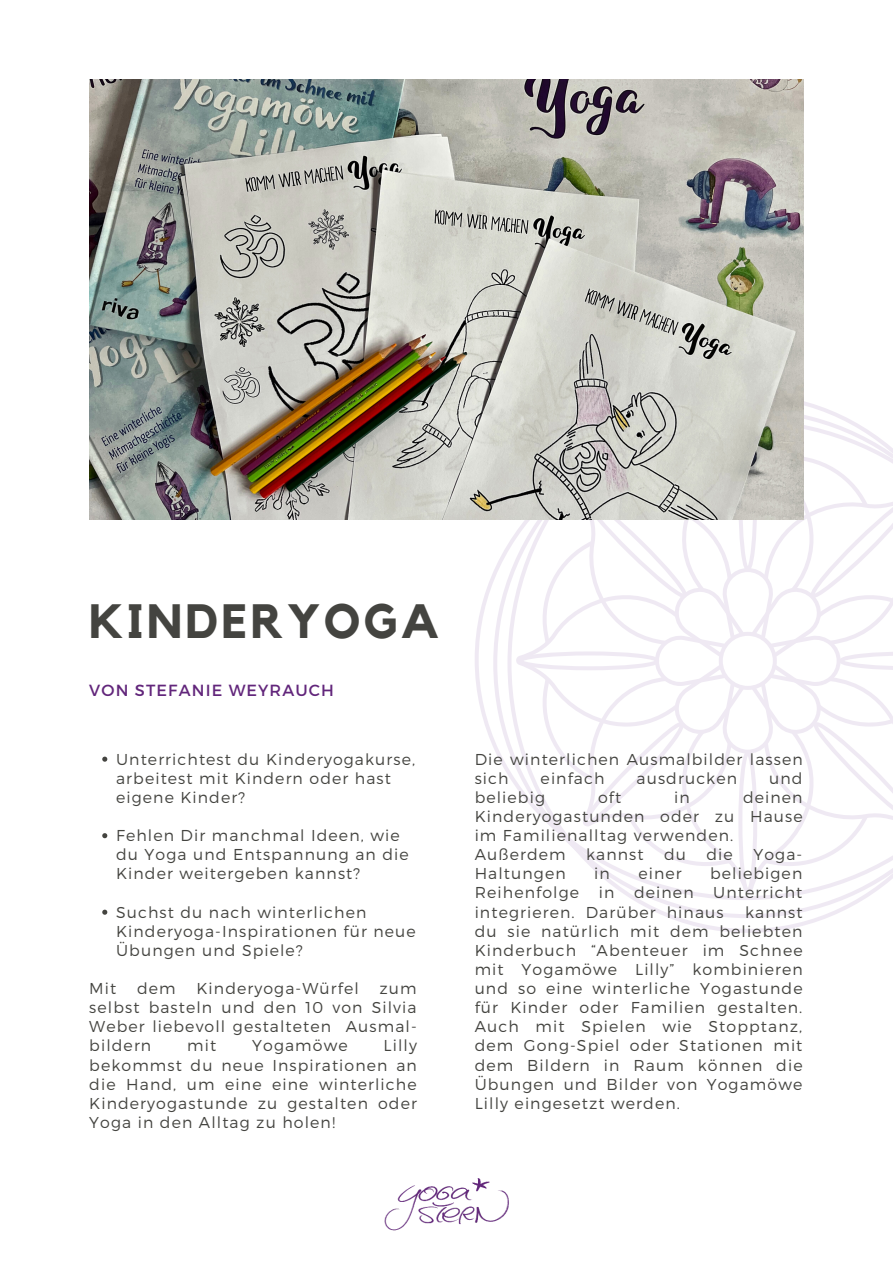
<style>
.page{position:relative;width:893px;height:1266px;background:#fff}
.page>*{position:absolute;margin:0;border:0;box-sizing:border-box;transform-origin:0 0}
.t1{font:700 48px "Kollektif";letter-spacing:.07em;color:#444440}
.t2{font:16.12px "Montserrat";letter-spacing:.07em;color:#62267b}
.t3{font:300 15.75px/19.1px "Montserrat";letter-spacing:.07em;color:#444440}
</style>
<div class="page">
<svg style="left:634px;top:401px;width:228px;height:532px"></svg>
<svg style="left:475px;top:419px;width:418px;height:481px"></svg>
<img style="left:89px;top:79px;width:715px;height:440px">
<svg style="left:102px;top:756px;width:5px;height:5px"></svg>
<svg style="left:102px;top:833px;width:5px;height:5px"></svg>
<svg style="left:102px;top:909px;width:5px;height:5px"></svg>
<img style="left:384px;top:1178px;width:125px;height:53px">
<h1 class="t1" style="left:89px;top:599px;width:351px">KINDERYOGA</h1>
<p class="t2" style="left:89px;top:679px;width:246px">VON STEFANIE WEYRAUCH</p>
<p class="t3" style="left:116px;top:748px;width:301px">Unterrichtest du Kinderyogakurse, arbeitest mit Kindern oder hast eigene Kinder?</p>
<p class="t3" style="left:116px;top:825px;width:294px">Fehlen Dir manchmal Ideen, wie du Yoga und Entspannung an die<br>Kinder weitergeben kannst?</p>
<p class="t3" style="left:116px;top:901px;width:301px">Suchst du nach winterlichen<br>Kinderyoga-Inspirationen für neue<br>Übungen und Spiele?</p>
<p class="t3" style="left:89px;top:978px;width:29px">Mit</p>
<p class="t3" style="left:137px;top:978px;width:40px">dem</p>
<p class="t3" style="left:196px;top:978px;width:164px">Kinderyoga-Würfel</p>
<p class="t3" style="left:89px;top:978px;width:329px;text-align:justify;text-indent:290px">zum selbst basteln und den 10 von Silvia Weber liebevoll gestalteten Ausmal&shy;bildern</p>
<p class="t3" style="left:89px;top:1035px;width:329px;text-align:justify;text-indent:294px">Lilly bekommst du neue Inspirationen an die Hand, um eine eine winterliche Kinderyogastunde zu gestalten oder Yoga in den Alltag zu holen!</p>
<p class="t3" style="left:187px;top:1035px;width:30px">mit</p>
<p class="t3" style="left:252px;top:1035px;width:97px">Yogamöwe</p>
<p class="t3" style="left:475px;top:748px;width:329px">Die winterlichen Ausmalbilder lassen sich</p>
<p class="t3" style="left:540px;top:767px;width:65px">einfach</p>
<p class="t3" style="left:636px;top:767px;width:102px">ausdrucken</p>
<p class="t3" style="left:769px;top:767px;width:35px">und</p>
<p class="t3" style="left:475px;top:787px;width:72px">beliebig</p>
<p class="t3" style="left:598px;top:787px;width:25px">oft</p>
<p class="t3" style="left:674px;top:787px;width:17px">in</p>
<p class="t3" style="left:475px;top:787px;width:329px;text-indent:268px">deinen<br>Kinderyogastunden oder zu Hause im Familienalltag verwenden.<br>Außerdem</p>
<p class="t3" style="left:586px;top:844px;width:59px">kannst</p>
<p class="t3" style="left:664px;top:844px;width:23px">du</p>
<p class="t3" style="left:706px;top:844px;width:28px">die</p>
<p class="t3" style="left:753px;top:844px;width:50px">Yoga-</p>
<p class="t3" style="left:475px;top:863px;width:329px;text-align:justify;text-indent:235px">beliebigen Reihenfolge in deinen Unterricht integrieren. Darüber hinaus</p>
<p class="t3" style="left:475px;top:863px;width:93px">Haltungen</p>
<p class="t3" style="left:594px;top:863px;width:17px">in</p>
<p class="t3" style="left:638px;top:863px;width:45px">einer</p>
<p class="t3" style="left:475px;top:901px;width:329px;text-align:justify;text-indent:270px">kannst du sie natürlich mit dem beliebten Kinderbuch “Abenteuer im Schnee mit Yogamöwe Lilly” kombinieren und so eine winterliche Yogastunde für Kinder oder Familien gestalten.<br>Auch mit Spielen wie Stopptanz, dem Gong-Spiel oder Stationen mit dem Bildern in Raum können die Übungen und Bilder von Yogamöwe Lilly eingesetzt werden.</p>
</div>
